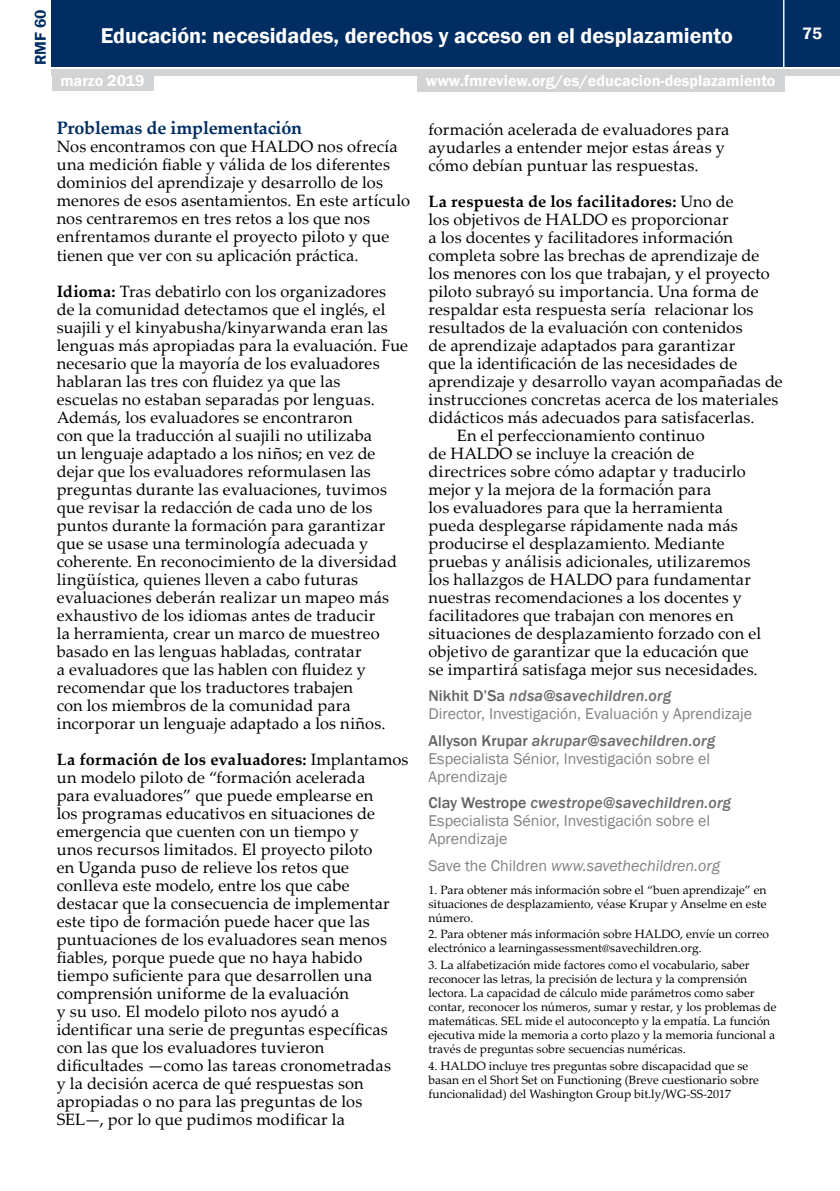
<style>
.page{position:relative;width:840px;height:1191px;background:#fff}
.page>*{position:absolute;margin:0;border:0;box-sizing:border-box;transform-origin:0 0}
.t1{font:600 22px "Franklin Gothic";color:#fff}
.t2{font:700 18px "Palatino Linotype";letter-spacing:-.01em;color:#002d62}
.t3{font:600 17px "Franklin Gothic";color:#fff}
.t4{font:16.4px/18px "Palatino Linotype";letter-spacing:.01em;color:#000}
.t5{font:700 16.4px "Palatino Linotype";letter-spacing:.015em;color:#000}
.t6{font:16px/18px "Franklin Gothic";color:#808285}
.t7{font:600 16px "Franklin Gothic";color:#fff}
.t8{font:italic 16px "Franklin Gothic";color:#808285}
.t9{font:600 16px "Franklin Gothic";color:#002d62}
.t10{font:12px/14px "Palatino Linotype";color:#000}
.s1{font-weight:700}
.s2{font-weight:400}
.s3{font-weight:500;color:#636466}
.s4{font-weight:500;font-style:italic;color:#6d6e71}
.s5{font-style:normal}
</style>
<div class="page">
<div style="left:52px;top:0;width:787px;height:66px;background:#002d62"></div>
<div style="left:52px;top:69px;width:787px;height:6px;background:#d1d3d4"></div>
<hr style="left:782px;top:0;width:2px;height:68px;background:#fff">
<div style="left:52px;top:73px;width:101px;height:18px;background:#d1d3d4"></div>
<div style="left:416px;top:74px;width:368px;height:18px;background:#d1d3d4"></div>
<p class="t9" style="left:31px;top:65px;width:57px;rotate:-90deg">RMF 60</p>
<h1 class="t1" style="left:101px;top:22px;width:633px">Educación: necesidades, derechos y acceso en el desplazamiento</h1>
<p class="t7" style="left:60px;top:71px;width:86px">marzo 2019</p>
<p class="t7" style="left:425px;top:71px;width:351px">www.fmreview.org/es/educacion-desplazamiento</p>
<p class="t2" style="left:57px;top:115px;width:247px">Problemas de implementación</p>
<p class="t4" style="left:57px;top:137px;width:354px">Nos encontramos con que HALDO nos ofrecía una medición fiable y válida de los diferentes dominios del aprendizaje y desarrollo de los menores de esos asentamientos. En este artículo nos centraremos en tres retos a los que nos enfrentamos durante el proyecto piloto y que tienen que ver con su aplicación práctica.</p>
<p class="t4" style="left:57px;top:281px;width:352px"><span class="s1">Idioma:</span> Tras debatirlo con los organizadores<br>de la comunidad detectamos que el inglés, el suajili y el kinyabusha/kinyarwanda eran las lenguas más apropiadas para la evaluación. Fue necesario que la mayoría de los evaluadores hablaran las tres con fluidez ya que las<br>escuelas no estaban separadas por lenguas.<br>Además, los evaluadores se encontraron<br>con que la traducción al suajili no utilizaba<br>un lenguaje adaptado a los niños; en vez de dejar que los evaluadores reformulasen las preguntas durante las evaluaciones, tuvimos que revisar la redacción de cada uno de los puntos durante la formación para garantizar que se usase una terminología adecuada y coherente. En reconocimiento de la diversidad lingüística, quienes lleven a cabo futuras evaluaciones deberán realizar un mapeo más exhaustivo de los idiomas antes de traducir<br>la herramienta, crear un marco de muestreo basado en las lenguas habladas, contratar<br>a evaluadores que las hablen con fluidez y recomendar que los traductores trabajen<br>con los miembros de la comunidad para incorporar un lenguaje adaptado a los niños.</p>
<p class="t4" style="left:57px;top:749px;width:353px"><span class="s1">La formación de los evaluadores:</span> Implantamos un modelo piloto de “formación acelerada<br>para evaluadores” que puede emplearse en<br>los programas educativos en situaciones de emergencia que cuenten con un tiempo y<br>unos recursos limitados. El proyecto piloto<br>en Uganda puso de relieve los retos que conlleva este modelo, entre los que cabe destacar que la consecuencia de implementar este tipo de formación puede hacer que las puntuaciones de los evaluadores sean menos fiables, porque puede que no haya habido tiempo suficiente para que desarrollen una comprensión uniforme de la evaluación<br>y su uso. El modelo piloto nos ayudó a identificar una serie de preguntas específicas con las que los evaluadores tuvieron dificultades —como las tareas cronometradas<br>y la decisión acerca de qué respuestas son apropiadas o no para las preguntas de los SEL—, por lo que pudimos modificar la</p>
<p class="t4" style="left:428px;top:120px;width:302px">formación acelerada de evaluadores para ayudarles a entender mejor estas áreas y cómo debían puntuar las respuestas.</p>
<p class="t5" style="left:428px;top:190px;width:306px">La respuesta de los facilitadores: <span class="s2">Uno de</span></p>
<p class="t4" style="left:428px;top:210px;width:301px">los objetivos de HALDO es proporcionar</p>
<p class="t4" style="left:428px;top:228px;width:306px">a los docentes y facilitadores información</p>
<p class="t4" style="left:428px;top:246px;width:332px">completa sobre las brechas de aprendizaje de</p>
<p class="t4" style="left:428px;top:264px;width:342px">los menores con los que trabajan, y el proyecto</p>
<p class="t4" style="left:428px;top:282px;width:331px">piloto subrayó su importancia. Una forma de</p>
<p class="t4" style="left:428px;top:300px;width:326px">respaldar esta respuesta sería relacionar los</p>
<p class="t4" style="left:428px;top:318px;width:315px">resultados de la evaluación con contenidos</p>
<p class="t4" style="left:428px;top:336px;width:308px">de aprendizaje adaptados para garantizar</p>
<p class="t4" style="left:428px;top:354px;width:310px">que la identificación de las necesidades de</p>
<p class="t4" style="left:428px;top:372px;width:355px">aprendizaje y desarrollo vayan acompañadas de</p>
<p class="t4" style="left:428px;top:390px;width:351px">instrucciones concretas acerca de los materiales</p>
<p class="t4" style="left:428px;top:408px;width:327px">didácticos más adecuados para satisfacerlas.</p>
<p class="t4" style="left:456px;top:426px;width:249px">En el perfeccionamiento continuo</p>
<p class="t4" style="left:428px;top:444px;width:267px">de HALDO se incluye la creación de</p>
<p class="t4" style="left:428px;top:462px;width:318px">directrices sobre cómo adaptar y traducirlo</p>
<p class="t4" style="left:428px;top:480px;width:284px">mejor y la mejora de la formación para</p>
<p class="t4" style="left:428px;top:498px;width:296px">los evaluadores para que la herramienta</p>
<p class="t4" style="left:428px;top:516px;width:311px">pueda desplegarse rápidamente nada más</p>
<p class="t4" style="left:428px;top:534px;width:297px">producirse el desplazamiento. Mediante</p>
<p class="t4" style="left:428px;top:552px;width:323px">pruebas y análisis adicionales, utilizaremos</p>
<p class="t4" style="left:428px;top:570px;width:323px">los hallazgos de HALDO para fundamentar</p>
<p class="t4" style="left:428px;top:588px;width:315px">nuestras recomendaciones a los docentes y</p>
<p class="t4" style="left:428px;top:606px;width:306px">facilitadores que trabajan con menores en</p>
<p class="t4" style="left:428px;top:624px;width:334px">situaciones de desplazamiento forzado con el</p>
<p class="t4" style="left:428px;top:642px;width:321px">objetivo de garantizar que la educación que</p>
<p class="t4" style="left:428px;top:660px;width:330px">se impartirá satisfaga mejor sus necesidades.</p>
<p class="t6" style="left:428px;top:687px;width:325px"><span class="s3">Nikhit D’Sa</span> <span class="s4">ndsa@savechildren.org<br></span>Director, Investigación, Evaluación y Aprendizaje</p>
<p class="t6" style="left:428px;top:731px;width:288px"><span class="s3">Allyson Krupar</span> <span class="s4">akrupar@savechildren.org<br></span>Especialista Sénior, Investigación sobre el<br>Aprendizaje</p>
<p class="t6" style="left:428px;top:794px;width:304px"><span class="s3">Clay Westrope</span> <span class="s4">cwestrope@savechildren.org<br></span>Especialista Sénior, Investigación sobre el<br>Aprendizaje</p>
<p class="t8" style="left:428px;top:855px;width:293px"><span class="s5">Save the Children</span> www.savethechildren.org</p>
<p class="t10" style="left:428px;top:882px;width:339px;text-align:justify">1. Para obtener más información sobre el “buen aprendizaje” en situaciones de desplazamiento, véase Krupar y Anselme en este número.</p>
<p class="t10" style="left:428px;top:927px;width:342px">2. Para obtener más información sobre HALDO, envíe un correo electrónico a learningassessment@savechildren.org.</p>
<p class="t10" style="left:428px;top:957px;width:349px">3. La alfabetización mide factores como el vocabulario, saber reconocer las letras, la precisión de lectura y la comprensión lectora. La capacidad de cálculo mide parámetros como saber contar, reconocer los números, sumar y restar, y los problemas de matemáticas. SEL mide el autoconcepto y la empatía. La función ejecutiva mide la memoria a corto plazo y la memoria funcional a través de preguntas sobre secuencias numéricas.</p>
<p class="t10" style="left:428px;top:1058px;width:332px">4. HALDO incluye tres preguntas sobre discapacidad que se basan en el Short Set on Functioning (Breve cuestionario sobre funcionalidad) del Washington Group bit.ly/WG-SS-2017</p>
<p class="t3" style="left:801px;top:23px;width:21px">75</p>
</div>
